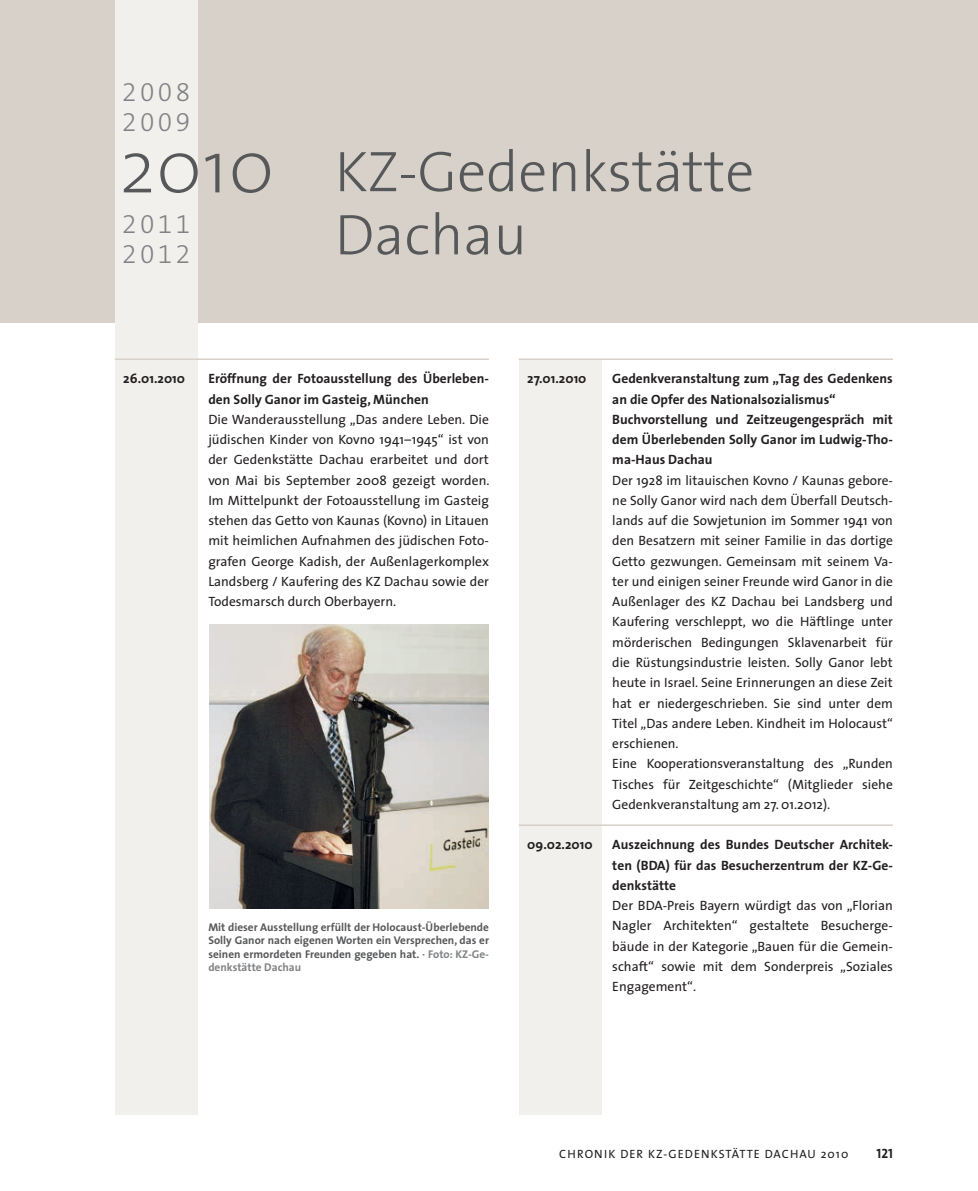
<style>
.page{position:relative;width:978px;height:1191px;background:#fff}
.page>*{position:absolute;margin:0;border:0;box-sizing:border-box;transform-origin:0 0}
.t1{font:200 75px "The Sans";color:#57585a}
.t2{font:300 57.75px/63.2px "The Sans";color:#57585a}
.t3{font:26.25px/30px "The Sans Light Expert";letter-spacing:.13em;color:#808285}
.t4{font:13.5px/20.2px "The Sans";color:#231f20;text-align:justify}
.t5{font:700 13.5px/20.2px "The Sans";color:#231f20}
.t6{font:13.5px "The Sans Bold Caps";color:#231f20}
.t7{font:12px "The Sans";letter-spacing:.09em;color:#231f20}
.t8{font:700 11.25px/13.5px "The Sans";color:#57585a;text-align:justify}
.s1{color:#808285}
</style>
<div class="page">
<div style="left:519px;top:359px;width:83px;height:755px;background:#f1f0ed"></div>
<div style="left:115px;top:359px;width:83px;height:755px;background:#f1f0ed"></div>
<div style="left:0;top:0;width:978px;height:323px;background:#d8d1c9"></div>
<div style="left:115px;top:0;width:83px;height:383px;background:#f1f0ed"></div>
<hr style="left:115px;top:358px;width:374px;height:2px;background:#d8d1c9">
<img style="left:209px;top:625px;width:280px;height:283px">
<hr style="left:519px;top:358px;width:374px;height:2px;background:#d8d1c9">
<hr style="left:519px;top:824px;width:374px;height:2px;background:#d8d1c9">
<h3 class="t3" style="left:122px;top:76px;width:69px">2008<br>2009</h3>
<h1 class="t1" style="left:119px;top:105px;width:157px">2010</h1>
<h3 class="t3" style="left:122px;top:208px;width:69px">2011<br>2012</h3>
<h2 class="t2" style="left:335px;top:138px;width:421px">KZ-Gedenkstätte<br>Dachau</h2>
<p class="t5" style="left:123px;top:368px;width:63px">26.01.2010</p>
<p class="t5" style="left:208px;top:368px;width:282px">Eröffnung der Fotoausstellung des Überleben&shy;den Solly Ganor im Gasteig, München</p>
<p class="t4" style="left:208px;top:409px;width:283px">Die Wanderausstellung „Das andere Leben. Die jüdischen Kinder von Kovno 1941–1945“ ist von der Gedenkstätte Dachau erarbeitet und dort von Mai bis September 2008 gezeigt worden.<br>I m Mittelpunkt der Fotoausstellung im Gasteig stehen das Getto von Kaunas (Kovno) in Litauen mit heimlichen Aufnahmen des jüdischen Foto&shy;grafen George Kadish, der Außenlagerkomplex Landsberg / Kaufering des KZ Dachau sowie der Todesmarsch durch Oberbayern.</p>
<p class="t8" style="left:208px;top:920px;width:282px">Mit dieser Ausstellung erfüllt der Holocaust-Überlebende Solly Ganor nach eigenen Worten ein Versprechen, das er seinen ermordeten Freunden gegeben hat. <span class="s1">· Foto: KZ-Ge&shy;denkstätte Dachau</span></p>
<p class="t5" style="left:527px;top:368px;width:61px">27.01.2010</p>
<p class="t5" style="left:612px;top:368px;width:282px">Gedenkveranstaltung zum „Tag des Gedenkens an die Opfer des Nationalsozialismus“ Buchvorstellung und Zeitzeugengespräch mit dem Überlebenden Solly Ganor im Ludwig-Tho&shy;ma-Haus Dachau</p>
<p class="t4" style="left:612px;top:469px;width:282px;text-align:left">Der 1928 im litauischen Kovno / Kaunas gebore&shy;ne Solly Ganor wird nach dem Überfall Deutsch&shy;lands auf die Sowjetunion im Sommer 1941 von den Besatzern mit seiner Familie in das dortige Getto gezwungen. Gemeinsam mit seinem Va&shy;ter und einigen seiner Freunde wird Ganor in die Außenlager des KZ Dachau bei Landsberg und Kaufering verschleppt, wo die Häftlinge unter mörderischen Bedingungen Sklavenarbeit für die Rüstungsindustrie leisten. Solly Ganor lebt heute in Israel. Seine Erinnerungen an diese Zeit hat er niedergeschrieben. Sie sind unter dem Titel „Das andere Leben. Kindheit im Holocaust“ erschienen.<br>Eine Kooperationsveranstaltung des „Runden Tisches für Zeitgeschichte“ (Mitglieder siehe Gedenkveranstaltung am 27. 01.2012).</p>
<p class="t5" style="left:527px;top:834px;width:67px">09.02.2010</p>
<p class="t5" style="left:612px;top:834px;width:282px;text-align:justify">Auszeichnung des Bundes Deutscher Architek&shy;ten (BDA) für das Besucherzentrum der KZ-Ge&shy;denkstätte</p>
<p class="t4" style="left:612px;top:895px;width:282px">Der BDA-Preis Bayern würdigt das von „Florian N agler Architekten“ gestaltete Besucherge&shy;bäude in der Kategorie „Bauen für die Gemein&shy;schaft“ sowie mit dem Sonderpreis „Soziales Engagement“.</p>
<p class="t7" style="left:559px;top:1144px;width:291px">Chronik der KZ-Gedenkstätte Dac hau 2010</p>
<p class="t6" style="left:876px;top:1142px;width:18px">121</p>
</div>
